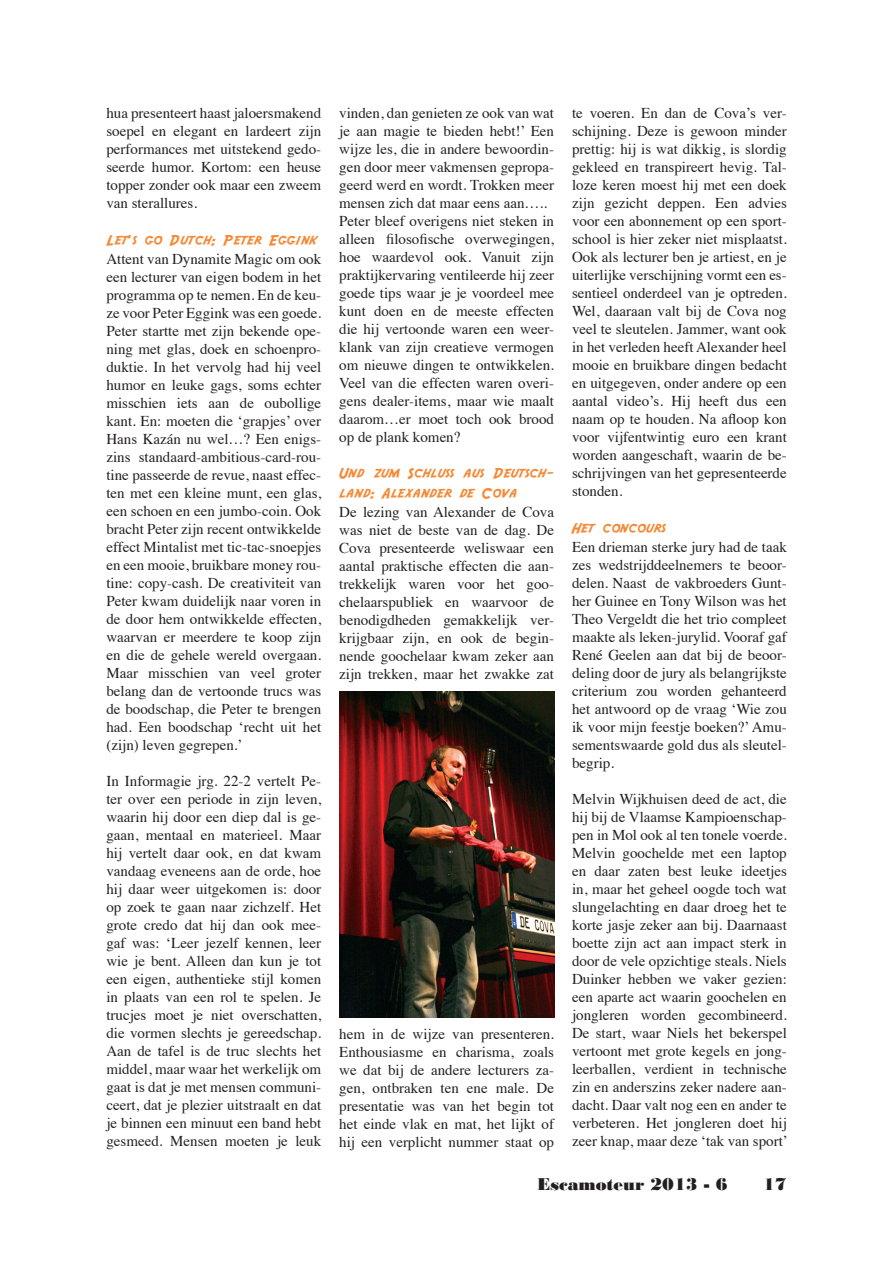
<style>
.page{position:relative;width:893px;height:1263px;background:#fff}
.page>*{position:absolute;margin:0;border:0;box-sizing:border-box;transform-origin:0 0}
.t1{font:18px "Bodoni MT Black";color:#231f20}
.t2{font:16.5px/19.8px "Adventure";color:#f58935}
.t3{font:15px/18px "Times";color:#231f20;text-align:justify}
</style>
<div class="page">
<img style="left:339px;top:692px;width:215px;height:325px">
<p class="t3" style="left:106px;top:103px;width:216px">hua presenteert haast jaloersmakend soepel en elegant en lardeert zijn performances met uitstekend gedo&shy;seerde humor. Kortom: een heuse topper zonder ook maar een zweem van sterallures.</p>
<p class="t2" style="left:106px;top:231px;width:212px">Let's go Dutch: Peter Eggink</p>
<p class="t3" style="left:106px;top:249px;width:216px">Attent van Dynamite Magic om ook een lecturer van eigen bodem in het programma op te nemen. En de keu&shy;ze voor Peter Eggink was een goede.<br>Peter startte met zijn bekende ope&shy;ning met glas, doek en schoenpro&shy;duktie. In het vervolg had hij veel humor en leuke gags, soms echter misschien iets aan de oubollige kant. En: moeten die ‘grapjes’ over Hans Kazán nu wel…? Een enigs&shy;zins standaard-ambitious-card-rou&shy;tine passeerde de revue, naast effec&shy;ten met een kleine munt, een glas, een schoen en een jumbo-coin. Ook bracht Peter zijn recent ontwikkelde effect Mintalist met tic-tac-snoepjes en een mooie, bruikbare money rou&shy;tine: copy-cash. De creativiteit van Peter kwam duidelijk naar voren in de door hem ontwikkelde effecten, waarvan er meerdere te koop zijn en die de gehele wereld overgaan.<br>Maar misschien van veel groter belang dan de vertoonde trucs was de boodschap, die Peter te brengen had. Een boodschap ‘recht uit het (zijn) leven gegrepen.’</p>
<p class="t3" style="left:106px;top:771px;width:216px">In Informagie jrg. 22-2 vertelt Pe&shy;ter over een periode in zijn leven, waarin hij door een diep dal is ge&shy;gaan, mentaal en materieel. Maar hij vertelt daar ook, en dat kwam vandaag eveneens aan de orde, hoe hij daar weer uitgekomen is: door op zoek te gaan naar zichzelf. Het grote credo dat hij dan ook mee&shy;gaf was: ‘Leer jezelf kennen, leer wie je bent. Alleen dan kun je tot een eigen, authentieke stijl komen in plaats van een rol te spelen. Je trucjes moet je niet overschatten, die vormen slechts je gereedschap.<br>Aan de tafel is de truc slechts het middel, maar waar het werkelijk om gaat is dat je met mensen communi&shy;ceert, dat je plezier uitstraalt en dat je binnen een minuut een band hebt gesmeed. Mensen moeten je leuk</p>
<p class="t3" style="left:339px;top:102px;width:216px;text-align:left">vinden, dan genieten ze ook van wat je aan magie te bieden hebt!’ Een wijze les, die in andere bewoordin&shy;gen door meer vakmensen gepropa&shy;geerd werd en wordt. Trokken meer mensen zich dat maar eens aan…..<br>Peter bleef overigens niet steken in alleen filosofische overwegingen, hoe waardevol ook. Vanuit zijn praktijkervaring ventileerde hij zeer goede tips waar je je voordeel mee kunt doen en de meeste effecten die hij vertoonde waren een weer&shy;klank van zijn creatieve vermogen om nieuwe dingen te ontwikkelen.<br>Veel van die effecten waren overi&shy;gens dealer-items, maar wie maalt daarom…er moet toch ook brood op de plank komen?</p>
<p class="t2" style="left:339px;top:464px;width:216px">Und zum Schluss aus Deutsch&shy;land: Alexander de Cova</p>
<p class="t3" style="left:339px;top:502px;width:216px">De lezing van Alexander de Cova was niet de beste van de dag. De Cova presenteerde weliswaar een aantal praktische effecten die aan&shy;trekkelijk waren voor het goo&shy;chelaarspubliek en waarvoor de benodigdheden gemakkelijk ver&shy;krijgbaar zijn, en ook de begin&shy;nende goochelaar kwam zeker aan zijn trekken, maar het zwakke zat</p>
<p class="t3" style="left:572px;top:103px;width:216px">te voeren. En dan de Cova’s ver&shy;schijning. Deze is gewoon minder prettig: hij is wat dikkig, is slordig gekleed en transpireert hevig. Tal&shy;loze keren moest hij met een doek zijn gezicht deppen. Een advies voor een abonnement op een sport&shy;school is hier zeker niet misplaatst.<br>Ook als lecturer ben je artiest, en je uiterlijke verschijning vormt een es&shy;sentieel onderdeel van je optreden.<br>Wel, daaraan valt bij de Cova nog veel te sleutelen. Jammer, want ook in het verleden heeft Alexander heel mooie en bruikbare dingen bedacht en uitgegeven, onder andere op een aantal video’s. Hij heeft dus een naam op te houden. Na afloop kon voor vijfentwintig euro een krant worden aangeschaft, waarin de be&shy;schrijvingen van het gepresenteerde stonden.</p>
<p class="t2" style="left:572px;top:519px;width:95px">Het concours</p>
<p class="t3" style="left:572px;top:537px;width:216px">Een drieman sterke jury had de taak zes wedstrijddeelnemers te beoor&shy;delen. Naast de vakbroeders Gunt&shy;her Guinee en Tony Wilson was het Theo Vergeldt die het trio compleet maakte als leken-jurylid. Vooraf gaf René Geelen aan dat bij de beoor&shy;deling door de jury als belangrijkste criterium zou worden gehanteerd het antwoord op de vraag ‘Wie zou ik voor mijn feestje boeken?’ Amu&shy;sementswaarde gold dus als sleutel&shy;begrip.</p>
<p class="t3" style="left:572px;top:789px;width:217px">Melvin Wijkhuisen deed de act, die hij bij de Vlaamse Kampioenschap&shy;pen in Mol ook al ten tonele voerde.<br>Melvin goochelde met een laptop en daar zaten best leuke ideetjes in, maar het geheel oogde toch wat slungelachting en daar droeg het te korte jasje zeker aan bij. Daarnaast boette zijn act aan impact sterk in door de vele opzichtige steals. Niels Duinker hebben we vaker gezien: een aparte act waarin goochelen en jongleren worden gecombineerd.<br>De start, waar Niels het bekerspel vertoont met grote kegels en jong&shy;leerballen, verdient in technische zin en anderszins zeker nadere aan&shy;dacht. Daar valt nog een en ander te verbeteren. Het jongleren doet hij zeer knap, maar deze ‘tak van sport’</p>
<p class="t1" style="left:537px;top:1174px;width:192px">Escamoteur 2013 - 6</p>
<p class="t1" style="left:763px;top:1174px;width:25px">17</p>
<p class="t3" style="left:339px;top:1024px;width:216px">hem in de wijze van presenteren.<br>Enthousiasme en charisma, zoals we dat bij de andere lecturers za&shy;gen, ontbraken ten ene male. De presentatie was van het begin tot het einde vlak en mat, het lijkt of hij een verplicht nummer staat op</p>
</div>
